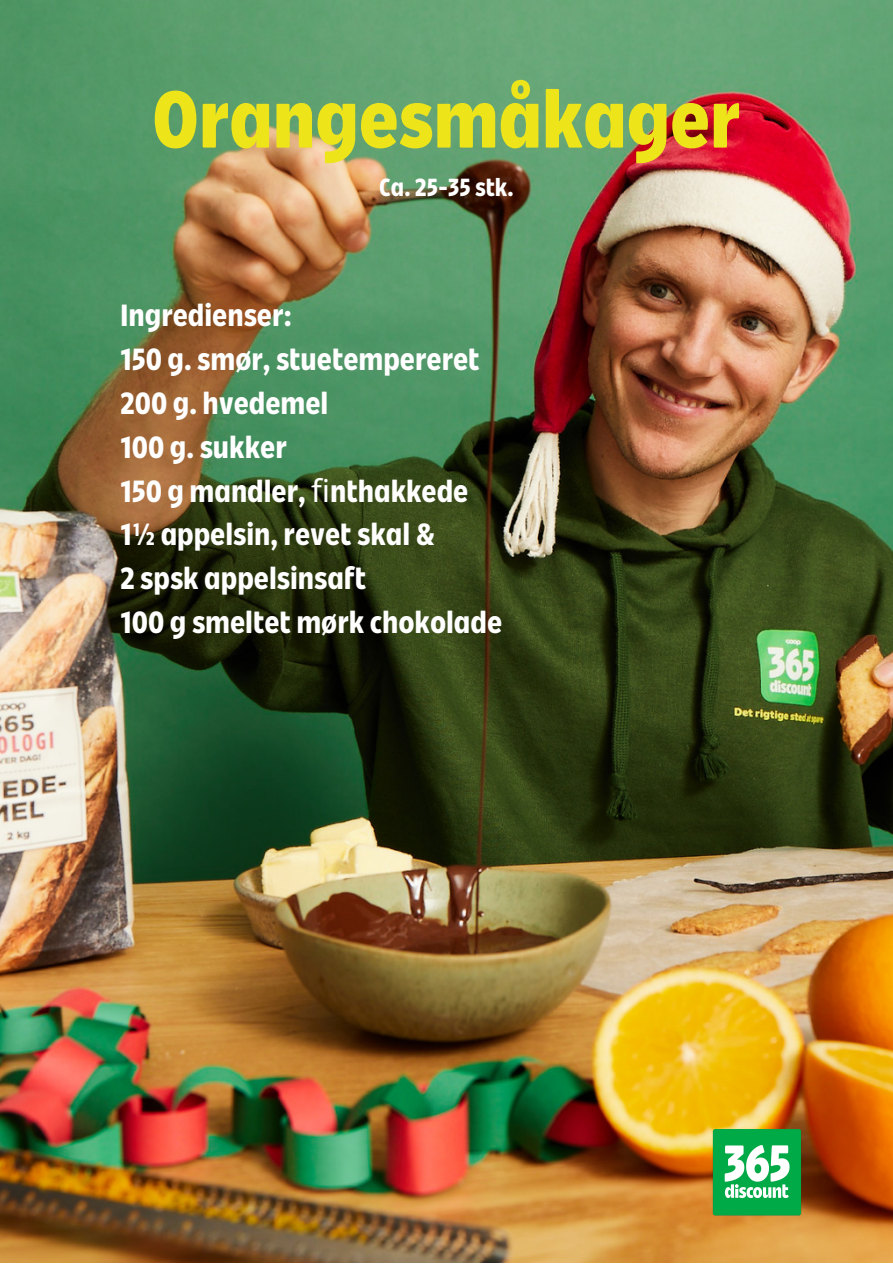
<style>
.page{position:relative;width:893px;height:1264px;background:#fff}
.page>*{position:absolute;margin:0;border:0;box-sizing:border-box;transform-origin:0 0}
.t1{font:900 82.65px "Coop 365 discount";color:#eee41a}
.t2{font:700 31.5px "Coop 365 discount";color:#fff}
.t3{font:700 25.5px "Coop 365 discount";color:#fff}
.s1{font-family:"Noto Sans";font-weight:400}
</style>
<div class="page">
<img style="left:0;top:0;width:892px;height:1262px">
<img style="left:710px;top:1129px;width:93px;height:87px">
<p class="t1" style="left:152px;top:81px;width:589px">Orangesmåkager</p>
<p class="t3" style="left:379px;top:176px;width:136px">Ca. 25-35 stk.</p>
<p class="t2" style="left:120px;top:301px;width:173px">Ingredienser:</p>
<p class="t2" style="left:120px;top:345px;width:361px">150 g. smør, stuetempereret</p>
<p class="t2" style="left:120px;top:388px;width:210px">200 g. hvedemel</p>
<p class="t2" style="left:120px;top:432px;width:168px">100 g. sukker</p>
<p class="t2" style="left:120px;top:476px;width:350px">150 g mandler, <span class="s1">fi</span>nthakkede</p>
<p class="t2" style="left:120px;top:520px;width:316px">1½ appelsin, revet skal &amp;</p>
<p class="t2" style="left:120px;top:564px;width:247px">2 spsk appelsinsaft</p>
<p class="t2" style="left:120px;top:608px;width:383px">100 g smeltet mørk chokolade</p>
</div>
